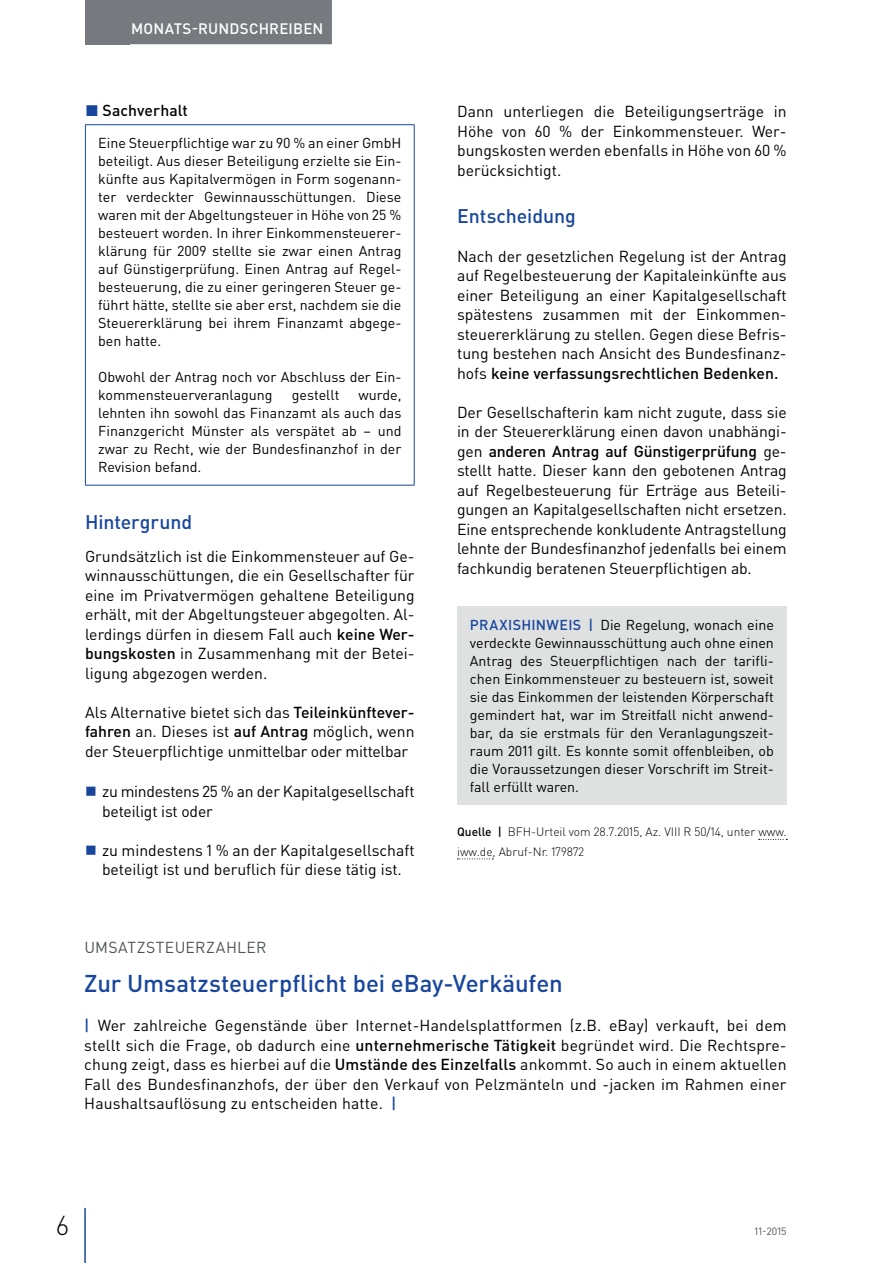
<style>
.page{position:relative;width:893px;height:1263px;background:#fff}
.page>*{position:absolute;margin:0;border:0;box-sizing:border-box;transform-origin:0 0}
.t1{font:300 27px "DIN Pro";color:#000002}
.t2{font:500 24px "DIN Pro";letter-spacing:-.005em;color:#18469d}
.t3{font:500 19.5px "DIN Pro";letter-spacing:-.005em;color:#18469d}
.t4{font:15.75px/19.5px "DIN Pro";color:#000002;text-align:justify}
.t5{font:15.75px "DIN Pro";letter-spacing:.025em;color:#505457}
.t6{font:500 15.75px "DIN Pro";letter-spacing:.005em;color:#000002}
.t7{font:500 15px "DIN Pro";letter-spacing:.015em;color:#fff}
.t8{font:14.25px/18px "DIN Pro";color:#000002;text-align:justify}
.t9{font:300 12px/19.5px "DIN Pro";color:#000002}
.t10{font:10.5px "DIN Pro";color:#505457}
.s1{color:#18469d}
.s2{font-weight:500}
.s3{font-weight:500;color:#18469d}
</style>
<div class="page">
<div style="left:85px;top:0;width:45px;height:44px;background:#767a7e"></div>
<hr style="left:84px;top:1208px;width:2px;height:55px;background:#18469d">
<div style="left:122px;top:0;width:210px;height:44px;background:#767a7e"></div>
<hr style="left:85px;top:124px;width:330px;height:1px;background:#18469d">
<hr style="left:85px;top:125px;width:1px;height:360px;background:#18469d">
<hr style="left:414px;top:125px;width:1px;height:360px;background:#18469d">
<hr style="left:85px;top:485px;width:330px;height:1px;background:#18469d">
<svg style="left:759px;top:839px;width:28px;height:1px"></svg>
<svg style="left:457px;top:858px;width:36px;height:1px"></svg>
<div style="left:457px;top:606px;width:330px;height:198px;background:#dfe1e1"></div>
<p class="t7" style="left:131px;top:18px;width:194px">MONATS-RUNDSCHREIBEN</p>
<p class="t6" style="left:85px;top:100px;width:104px"><span class="s1">◼</span> Sachverhalt</p>
<p class="t8" style="left:98px;top:134px;width:305px">Eine Steuerpflichtige war zu 90 % an einer GmbH beteiligt. Aus dieser Beteiligung erzielte sie Ein&shy;künfte aus Kapitalvermögen in Form sogenann&shy;ter verdeckter Gewinnausschüttungen. Diese waren mit der Abgeltungsteuer in Höhe von 25 % besteuert worden. In ihrer Einkommensteuerer&shy;klärung für 2009 stellte sie zwar einen Antrag auf Günstigerprüfung. Einen Antrag auf Regel&shy;besteuerung, die zu einer geringeren Steuer ge&shy;führt hätte, stellte sie aber erst, nachdem sie die Steuererklärung bei ihrem Finanzamt abgege&shy;ben hatte.</p>
<p class="t8" style="left:98px;top:368px;width:305px">Obwohl der Antrag noch vor Abschluss der Ein&shy;kommensteuerveranlagung</p>
<p class="t8" style="left:98px;top:386px;width:305px;text-indent:260px">wurde, lehnten ihn sowohl das Finanzamt als auch das Finanzgericht Münster als verspätet ab – und zwar zu Recht, wie der Bundesfinanzhof in der Revision befand.</p>
<p class="t8" style="left:292px;top:386px;width:49px">gestellt</p>
<p class="t3" style="left:85px;top:509px;width:109px">Hintergrund</p>
<p class="t4" style="left:85px;top:546px;width:331px">Grundsätzlich ist die Einkommensteuer auf Ge&shy;winnausschüttungen, die ein Gesellschafter für eine im Privatvermögen gehaltene Beteiligung erhält, mit der Abgeltungsteuer abgegolten. Al&shy;lerdings dürfen in diesem Fall auch <span class="s2">keine Wer&shy;bungskosten</span> in Zusammenhang mit der Betei&shy;ligung abgezogen werden.</p>
<p class="t4" style="left:85px;top:702px;width:331px">Als Alternative bietet sich das <span class="s2">Teileinkünftever&shy;fahren</span> an. Dieses ist <span class="s2">auf Antrag</span> möglich, wenn der Steuerpflichtige unmittelbar oder mittelbar</p>
<p class="t4" style="left:102px;top:781px;width:314px">zu mindestens 25 % an der Kapitalgesellschaft beteiligt ist oder</p>
<p class="t4" style="left:102px;top:840px;width:314px">zu mindestens 1 % an der Kapitalgesellschaft beteiligt ist und beruflich für diese tätig ist.</p>
<p class="t4" style="left:457px;top:101px;width:331px">Dann unterliegen die Beteiligungserträge in Höhe von 60 % der Einkommensteuer. Wer&shy;bungskosten werden ebenfalls in Höhe von 60 % berücksichtigt.</p>
<p class="t3" style="left:457px;top:203px;width:120px">Entscheidung</p>
<p class="t4" style="left:457px;top:246px;width:331px">Nach der gesetzlichen Regelung ist der Antrag auf Regelbesteuerung der Kapitaleinkünfte aus einer Beteiligung an einer Kapitalgesellschaft spätestens zusammen mit der Einkommen&shy;steuererklärung zu stellen. Gegen diese Befris&shy;tung bestehen nach Ansicht des Bundesfinanz&shy;hofs <span class="s2">keine verfassungsrechtlichen Bedenken.</span></p>
<p class="t4" style="left:457px;top:402px;width:331px">Der Gesellschafterin kam nicht zugute, dass sie in der Steuererklärung einen davon unabhängi&shy;gen <span class="s2">anderen Antrag auf Günstigerprüfung</span> ge&shy;stellt hatte. Dieser kann den gebotenen Antrag auf Regelbesteuerung für Erträge aus Beteili&shy;gungen an Kapitalgesellschaften nicht ersetzen.<br>Eine entsprechende konkludente Antragstellung lehnte der Bundesfinanzhof jedenfalls bei einem fachkundig beratenen Steuerpflichtigen ab.</p>
<p class="t8" style="left:470px;top:615px;width:306px"><span class="s3">PRAXISHINWEIS |</span> Die Regelung, wonach eine verdeckte Gewinnausschüttung auch ohne einen Antrag des Steuerpflichtigen nach der tarifli&shy;chen Einkommensteuer zu besteuern ist, soweit sie das Einkommen der leistenden Körperschaft gemindert hat, war im Streitfall nicht anwend&shy;bar, da sie erstmals für den Veranlagungszeit&shy;raum 2011 gilt. Es konnte somit offenbleiben, ob die Voraussetzungen dieser Vorschrift im Streit&shy;fall erfüllt waren.</p>
<p class="t9" style="left:457px;top:822px;width:331px"><span class="s2">Quelle |</span> BFH-Urteil vom 28.7.2015, Az. VIII R 50/14, unter www. iww.de, Abruf-Nr. 179872</p>
<p class="t5" style="left:84px;top:937px;width:184px">UMSATZSTEUERZAHLER</p>
<h2 class="t2" style="left:84px;top:967px;width:480px">Zur Umsatzsteuerpflicht bei eBay-Verkäufen</h2>
<p class="t4" style="left:84px;top:1015px;width:704px"><span class="s3">|</span> Wer zahlreiche Gegenstände über Internet-Handelsplattformen (z.B. eBay) verkauft, bei dem stellt sich die Frage, ob dadurch eine <span class="s2">unternehmerische Tätigkeit</span> begründet wird. Die Rechtspre&shy;chung zeigt, dass es hierbei auf die <span class="s2">Umstände des Einzelfalls</span> ankommt. So auch in einem aktuellen Fall des Bundesfinanzhofs, der über den Verkauf von Pelzmänteln und -jacken im Rahmen einer Haushaltsauflösung zu entscheiden hatte. <span class="s3">|</span></p>
<h1 class="t1" style="left:56px;top:1207px;width:14px">6</h1>
<p class="t10" style="left:754px;top:1224px;width:34px">11-2015</p>
</div>
